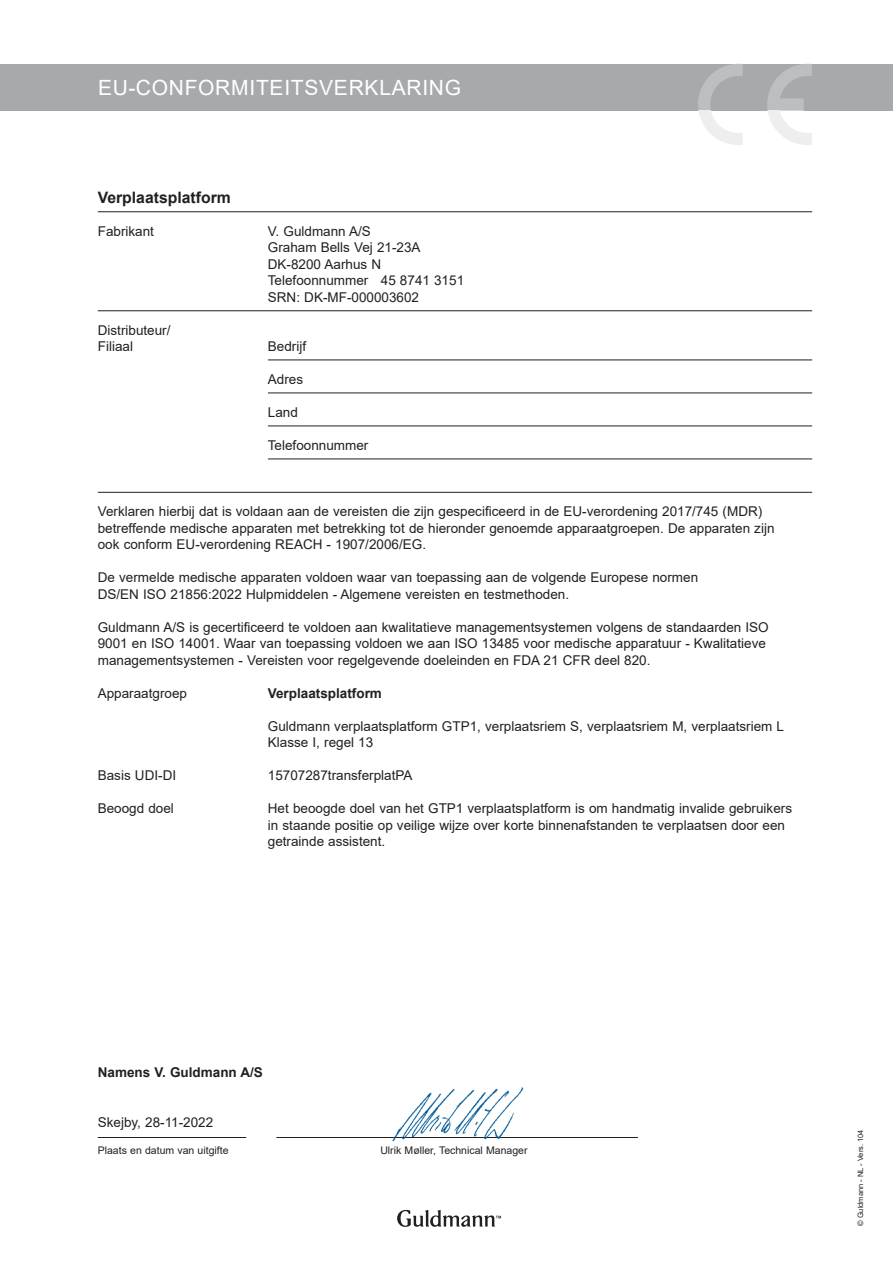
<style>
.page{position:relative;width:893px;height:1263px;background:#fff}
.page>*{position:absolute;margin:0;border:0;box-sizing:border-box;transform-origin:0 0}
.t1{font:21px "Arial";letter-spacing:.035em;color:#fff}
.t2{font:700 15.75px "Arial";color:#231f20}
.t3{font:13.5px/16.5px "Arial";color:#231f20}
.t4{font:700 13.5px "Arial";color:#231f20}
.t5{font:10.5px "Arial";color:#231f20}
.t6{font:7.5px "Arial";color:#231f20}
</style>
<div class="page">
<div style="left:0;top:64px;width:893px;height:47px;background:#a7a9ac"></div>
<hr style="left:98px;top:211px;width:714px;height:1px;background:#231f20">
<hr style="left:98px;top:310px;width:714px;height:1px;background:#231f20">
<hr style="left:268px;top:360px;width:544px;height:1px;background:#231f20">
<hr style="left:268px;top:393px;width:544px;height:1px;background:#231f20">
<hr style="left:268px;top:426px;width:544px;height:1px;background:#231f20">
<hr style="left:268px;top:459px;width:544px;height:1px;background:#231f20">
<hr style="left:98px;top:492px;width:714px;height:1px;background:#231f20">
<svg style="left:397px;top:1210px;width:104px;height:17px"></svg>
<hr style="left:98px;top:1137px;width:148px;height:1px;background:#231f20">
<hr style="left:276px;top:1137px;width:362px;height:1px;background:#231f20">
<svg style="left:698px;top:64px;width:45px;height:81px"></svg>
<svg style="left:767px;top:64px;width:45px;height:81px"></svg>
<img style="left:392px;top:1087px;width:132px;height:55px">
<h1 class="t1" style="left:98px;top:73px;width:365px">EU-CONFORMITEITSVERKLARING</h1>
<p class="t2" style="left:98px;top:186px;width:135px">Verplaatsplatform</p>
<p class="t3" style="left:98px;top:222px;width:58px">Fabrikant</p>
<p class="t3" style="left:268px;top:222px;width:198px">V. Guldmann A/S<br>Graham Bells Vej 21-23A<br>DK-8200 Aarhus N<br>Telefoonnummer 45 8741 3151<br>SRN: DK-MF-000003602</p>
<p class="t3" style="left:98px;top:321px;width:74px">Distributeur/<br>Filiaal</p>
<p class="t3" style="left:268px;top:338px;width:40px">Bedrijf</p>
<p class="t3" style="left:268px;top:371px;width:37px">Adres</p>
<p class="t3" style="left:268px;top:404px;width:32px">Land</p>
<p class="t3" style="left:268px;top:437px;width:102px">Telefoonnummer</p>
<p class="t3" style="left:98px;top:503px;width:678px">Verklaren hierbij dat is voldaan aan de vereisten die zijn gespecificeerd in de EU-verordening 2017/745 (MDR) betreffende medische apparaten met betrekking tot de hieronder genoemde apparaatgroepen. De apparaten zijn ook conform EU-verordening REACH - 1907/2006/EG.</p>
<p class="t3" style="left:98px;top:569px;width:602px">De vermelde medische apparaten voldoen waar van toepassing aan de volgende Europese normen<br>DS/EN ISO 21856:2022 Hulpmiddelen - Algemene vereisten en testmethoden.</p>
<p class="t3" style="left:98px;top:618px;width:672px">Guldmann A/S is gecertificeerd te voldoen aan kwalitatieve managementsystemen volgens de standaarden ISO<br>9001 en ISO 14001. Waar van toepassing voldoen we aan ISO 13485 voor medische apparatuur - Kwalitatieve managementsystemen - Vereisten voor regelgevende doeleinden en FDA 21 CFR deel 820.</p>
<p class="t3" style="left:98px;top:684px;width:91px">Apparaatgroep</p>
<p class="t4" style="left:268px;top:683px;width:116px">Verplaatsplatform</p>
<p class="t3" style="left:268px;top:717px;width:518px">Guldmann verplaatsplatform GTP1, verplaatsriem S, verplaatsriem M, verplaatsriem L<br>Klasse I, regel 13</p>
<p class="t3" style="left:98px;top:767px;width:80px">Basis UDI-DI</p>
<p class="t3" style="left:268px;top:767px;width:146px">15707287transferplatPA</p>
<p class="t3" style="left:98px;top:800px;width:78px">Beoogd doel</p>
<p class="t3" style="left:268px;top:800px;width:526px">Het beoogde doel van het GTP1 verplaatsplatform is om handmatig invalide gebruikers in staande positie op veilige wijze over korte binnenafstanden te verplaatsen door een getrainde assistent.</p>
<p class="t4" style="left:98px;top:1063px;width:167px">Namens V. Guldmann A/S</p>
<p class="t3" style="left:98px;top:1113px;width:117px">Skejby, 28-11-2022</p>
<p class="t5" style="left:98px;top:1143px;width:132px">Plaats en datum van uitgifte</p>
<p class="t5" style="left:380px;top:1143px;width:149px">Ulrik Møller, Technical Manager</p>
<p class="t6" style="left:855px;top:1226px;width:98px;rotate:-90deg">© Guldmann - NL - Vers. 104</p>
</div>
